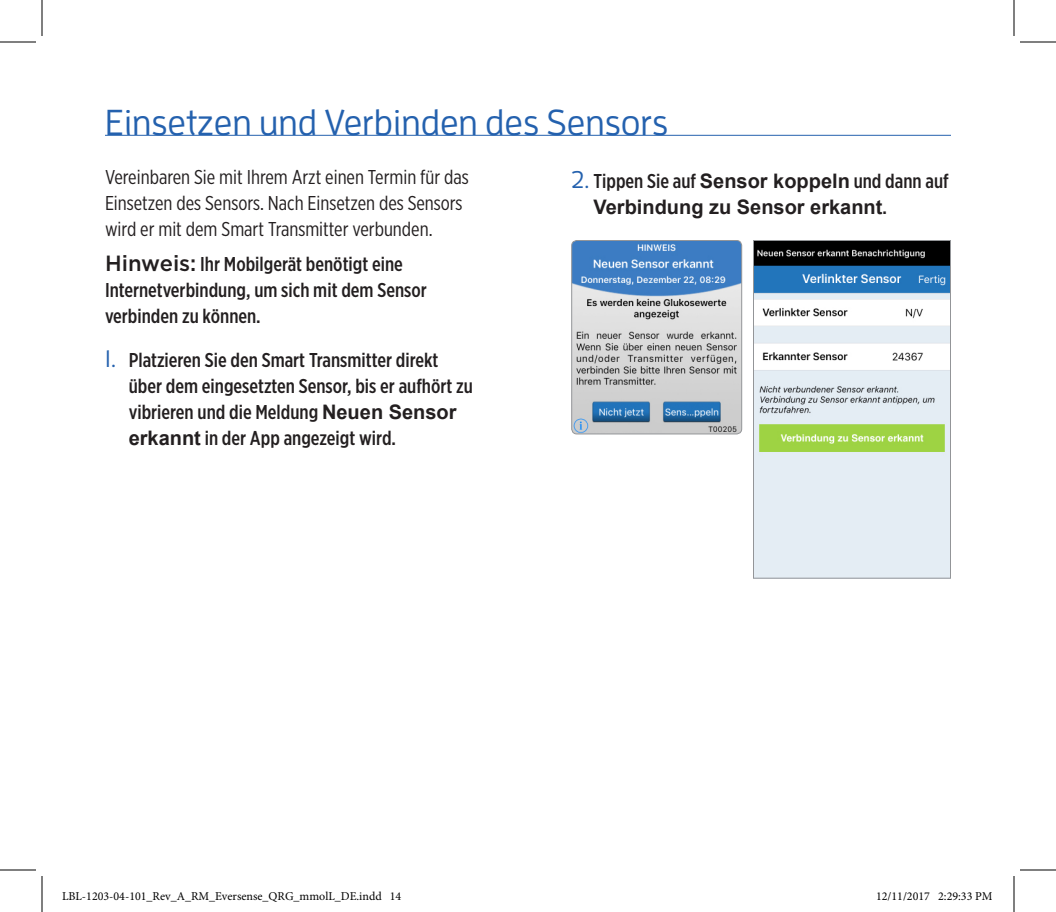
<style>
.page{position:relative;width:1056px;height:912px;background:#fff}
.page>*{position:absolute;margin:0;border:0;box-sizing:border-box;transform-origin:0 0}
.Step_Header{font:500 36px "Enzo Pro";color:#2461ae}
.Step_Copy{font:500 20px/26px "Gotham X Narrow";color:#231f20}
.Body_copy{font:20px/26px "Gotham X Narrow";color:#231f20}
.Titles_2{font:500 20px/26px "Gotham X Narrow";color:#231f20}
.Step_Copy-2{font:700 20px/26px "Arial";color:#231f20}
.t1{font:12px "Minion Pro";color:#000}
.s1{font-family:"Gotham";font-size:22px}
.s2{font-family:"Enzo Pro";font-size:24px;color:#2461ae}
.s3{font-family:"Arial";font-weight:700}
.s4{font-family:"Enzo Pro";font-weight:500;font-size:24px;color:#2461ae}
.s5{font-family:"Gotham X Narrow";font-weight:500}
</style>
<div class="page">
<hr style="left:105px;top:135px;width:846px;height:1px;background:#2461ae">
<img style="left:755px;top:242px;width:194px;height:335px">
<div style="left:753px;top:240px;width:198px;height:339px;border:1px solid #939598"></div>
<img style="left:572px;top:240px;width:170px;height:194px">
<div style="left:571px;top:240px;width:171px;height:194px;border:1px solid #939598;border-radius:5px"></div>
<hr style="left:0;top:42px;width:36px;height:1px;background:#000">
<hr style="left:1020px;top:42px;width:36px;height:1px;background:#000">
<hr style="left:0;top:870px;width:36px;height:1px;background:#000">
<hr style="left:1020px;top:870px;width:36px;height:1px;background:#000">
<hr style="left:42px;top:0;width:1px;height:36px;background:#000">
<hr style="left:42px;top:876px;width:1px;height:36px;background:#000">
<hr style="left:1014px;top:0;width:1px;height:36px;background:#000">
<hr style="left:1014px;top:876px;width:1px;height:36px;background:#000">
<p class="Step_Header" style="left:105px;top:100px;width:565px">Einsetzen und Verbinden des Sensors</p>
<p class="Body_copy" style="left:105px;top:164px;width:365px">Vereinbaren Sie mit Ihrem Arzt einen Termin für das<br>Einsetzen des Sensors. Nach Einsetzen des Sensors wird er mit dem Smart Transmitter verbunden.</p>
<p class="Titles_2" style="left:105px;top:251px;width:323px"><span class="s1">Hinweis:</span> Ihr Mobilgerät benötigt eine<br>Internetverbindung, um sich mit dem Sensor verbinden zu können.</p>
<p class="Step_Copy" style="left:129px;top:347px;width:346px;text-indent:-24px"><span class="s2">1.</span> Platzieren Sie den Smart Transmitter direkt über dem eingesetzten Sensor, bis er aufhört zu vibrieren und die Meldung <span class="s3">Neuen Sensor erkannt</span> in der App angezeigt wird.</p>
<p class="Step_Copy-2" style="left:594px;top:168px;width:357px;text-indent:-22px"><span class="s4">2.</span> <span class="s5">Tippen Sie auf</span> Sensor koppeln <span class="s5">und dann auf<br></span>Verbindung zu Sensor erkannt<span class="s5">.</span></p>
<p class="t1" style="left:62px;top:888px;width:341px">LBL-1203-04-101_Rev_A_RM_Eversense_QRG_mmolL_DE.indd 14</p>
<p class="t1" style="left:876px;top:888px;width:118px">12/11/2017 2:29:33 PM</p>
</div>
